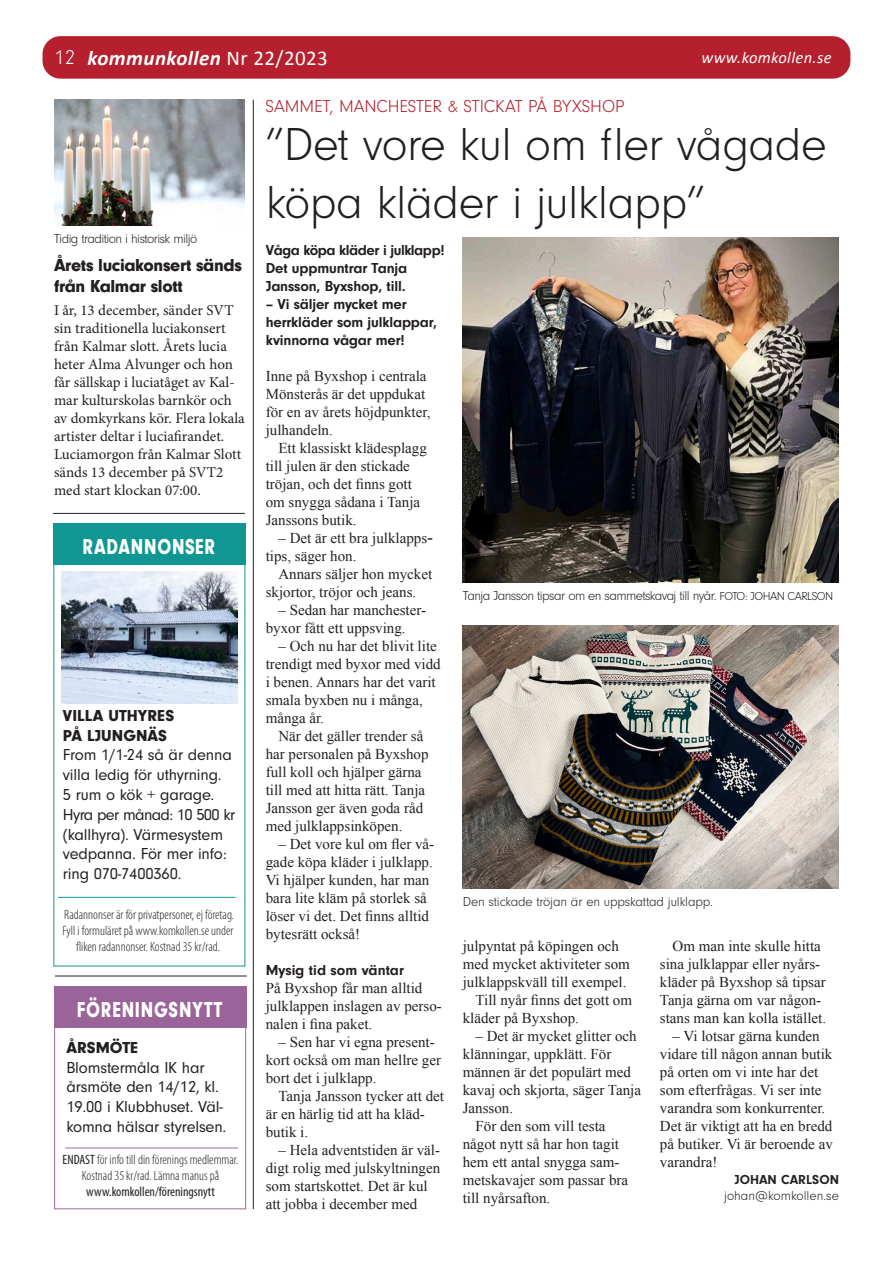
<style>
.page{position:relative;width:893px;height:1263px;background:#fff}
.page>*{position:absolute;margin:0;border:0;box-sizing:border-box;transform-origin:0 0}
.t1{font:300 48px/57.6px "Neuzeit Gro";letter-spacing:-.01em;color:#231f20}
.t2{font:900 22.5px "Neuzeit Gro";letter-spacing:.04em;color:#fff;scale:.8 1}
.t3{font:italic 700 21px "Calibri";letter-spacing:.02em;color:#fff}
.t4{font:300 21px "Neuzeit Gro";color:#fff}
.t5{font:900 18px/21.6px "Neuzeit Gro";letter-spacing:-.02em;color:#231f20}
.t6{font:300 18px "Neuzeit Gro";color:#b61f2d}
.t7{font:16.5px/19.8px "Neuzeit Gro";letter-spacing:-.01em;color:#231f20}
.t8{font:900 16.5px "Neuzeit Gro";color:#231f20}
.t9{font:italic 16.5px "Calibri";letter-spacing:.02em;color:#fff}
.t10{font:15px/18px "Times New Roman";color:#231f20}
.t11{font:15px/18px "Minion Pro";color:#231f20}
.t12{font:700 15px/18px "Neuzeit Gro";letter-spacing:-.01em;color:#231f20}
.t13{font:700 15px "Neuzeit Gro";letter-spacing:-.03em;color:#231f20}
.t14{font:300 condensed 13.5px/16.2px "Myriad Pro";color:#231f20;text-align:center}
.t15{font:300 13.5px "Neuzeit Gro";letter-spacing:-.04em;color:#231f20}
.t16{font:300 13.5px "Neuzeit Gro";letter-spacing:-.01em;color:#231f20}
.t17{font:300 13.5px/16.2px "Neuzeit Gro";color:#231f20;text-align:right}
.s1{font-weight:400;font-style:normal}
.s2{font-weight:400}
.s3{font-size:12px}
.s4{font-weight:700}
</style>
<div class="page">
<div style="left:43px;top:36px;width:807px;height:43px;background:#b61f2d;border-radius:18px"></div>
<div style="left:54px;top:995px;width:192px;height:214px;border:1px solid #a66792"></div>
<div style="left:54px;top:986px;width:193px;height:41px;background:#9a649a"></div>
<hr style="left:65px;top:1148px;width:173px;height:1px;background:#a66792">
<div style="left:54px;top:523px;width:192px;height:42px;background:#109793"></div>
<hr style="left:58px;top:897px;width:178px;height:1px;background:#109793">
<img style="left:61px;top:572px;width:176px;height:131px">
<hr style="left:253px;top:100px;width:1px;height:1109px;background:#231f20">
<img style="left:463px;top:626px;width:376px;height:262px">
<img style="left:463px;top:237px;width:376px;height:346px">
<img style="left:54px;top:100px;width:191px;height:125px">
<hr style="left:53px;top:513px;width:192px;height:1px;background:#231f20">
<hr style="left:55px;top:976px;width:192px;height:1px;background:#231f20">
<p class="t4" style="left:54px;top:46px;width:23px">12</p>
<p class="t3" style="left:88px;top:44px;width:242px">kommunkollen <span class="s1">Nr 22/2023</span></p>
<p class="t9" style="left:702px;top:46px;width:132px">www.komkollen.se</p>
<p class="t6" style="left:266px;top:96px;width:360px">SAMMET, MANCHESTER &amp; STICKAT PÅ BYXSHOP</p>
<p class="t15" style="left:54px;top:231px;width:145px">Tidig tradition i historisk miljö</p>
<p class="t5" style="left:54px;top:254px;width:190px">Årets luciakonsert sänds från Kalmar slott</p>
<p class="t11" style="left:54px;top:301px;width:192px">I år, 13 december, sänder SVT sin traditionella luciakonsert från Kalmar slott. Årets lucia heter Alma Alvunger och hon får sällskap i luciatåget av Kal&shy;mar kulturskolas barnkör och av domkyrkans kör. Flera lokala artister deltar i luciafirandet.<br>Luciamorgon från Kalmar Slott sänds 13 december på SVT2 med start klockan 07:00.</p>
<p class="t2" style="left:82px;top:534px;width:168px">RADANNONSER</p>
<p class="t8" style="left:63px;top:706px;width:113px">VILLA UTHYRES</p>
<p class="t8" style="left:63px;top:726px;width:106px">PÅ LJUNGNÄS</p>
<p class="t7" style="left:63px;top:745px;width:170px">From 1/1-24 så är denna villa ledig för uthyrning.</p>
<p class="t7" style="left:63px;top:785px;width:153px">5 rum o kök + garage.</p>
<p class="t7" style="left:63px;top:805px;width:174px">Hyra per månad: 10 500 kr (kallhyra). Värmesystem vedpanna. För mer info: ring 070-7400360.</p>
<p class="t14" style="left:63px;top:906px;width:173px">Radannonser är för privatpersoner, ej företag.<br>Fyll i formuläret på www.komkollen.se under fliken radannonser. Kostnad 35 kr/rad.</p>
<p class="t2" style="left:77px;top:996px;width:183px">FÖRENINGSNYTT</p>
<p class="t8" style="left:66px;top:1038px;width:73px">ÅRSMÖTE</p>
<p class="t7" style="left:66px;top:1057px;width:161px">Blomstermåla IK har årsmöte den 14/12, kl.<br>19.00 i Klubbhuset. Väl&shy;komna hälsar styrelsen.</p>
<p class="t14" style="left:63px;top:1151px;width:177px"><span class="s2">ENDAST</span> för info till din förenings medlemmar.</p>
<p class="t14" style="left:82px;top:1167px;width:139px">Kostnad 35 kr/rad. Lämna manus på <span class="s2">www.komkollen/föreningsnytt</span></p>
<p class="t1" style="left:266px;top:117px;width:562px">”Det vore kul om fler vågade köpa kläder i julklapp”</p>
<p class="t13" style="left:266px;top:241px;width:180px">Våga köpa kläder i julklapp!</p>
<p class="t12" style="left:266px;top:259px;width:143px">Det uppmuntrar Tanja</p>
<p class="t12" style="left:266px;top:277px;width:141px">Jansson, Byxshop, till.</p>
<p class="t12" style="left:266px;top:295px;width:173px">– Vi säljer mycket mer herrkläder som julklappar, kvinnorna vågar mer!</p>
<p class="t10" style="left:266px;top:366px;width:166px">Inne på Byxshop i centrala<br>Mönsterås är det uppdukat för en av årets höjdpunkter, julhandeln.</p>
<p class="t10" style="left:266px;top:438px;width:163px;text-indent:13px">Ett klassiskt klädesplagg till julen är den stickade tröjan, och det finns gott om snygga sådana i Tanja<br>Janssons butik.</p>
<p class="t10" style="left:266px;top:528px;width:169px;text-indent:13px">– Det är ett bra julklapps&shy;tips, säger hon.</p>
<p class="t10" style="left:266px;top:564px;width:168px;text-indent:13px">Annars säljer hon mycket skjortor, tröjor och jeans.</p>
<p class="t10" style="left:266px;top:600px;width:162px;text-indent:13px">– Sedan har manchester&shy;byxor fått ett uppsving.</p>
<p class="t10" style="left:266px;top:636px;width:176px;text-indent:13px">– Och nu har det blivit lite trendigt med byxor med vidd i benen. Annars har det varit smala byxben nu i många, många år.</p>
<p class="t10" style="left:266px;top:726px;width:164px;text-indent:13px">När det gäller trender så har personalen på Byxshop full koll och hjälper gärna till med att hitta rätt. Tanja<br>Jansson ger även goda råd med julklappsinköpen.</p>
<p class="t10" style="left:266px;top:834px;width:170px;text-indent:13px">– Det vore kul om fler vå&shy;gade köpa kläder i julklapp.<br>Vi hjälper kunden, har man bara lite kläm på storlek så löser vi det. Det finns alltid bytesrätt också!</p>
<p class="t12" style="left:266px;top:961px;width:140px">Mysig tid som väntar</p>
<p class="t10" style="left:266px;top:978px;width:178px">På Byxshop får man alltid julklappen inslagen av perso&shy;nalen i fina paket.</p>
<p class="t10" style="left:266px;top:1032px;width:177px;text-indent:13px">– Sen har vi egna present&shy;kort också om man hellre ger bort det i julklapp.</p>
<p class="t10" style="left:266px;top:1086px;width:180px;text-indent:13px">Tanja Jansson tycker att det är en härlig tid att ha kläd&shy;butik i.</p>
<p class="t10" style="left:266px;top:1140px;width:176px;text-indent:13px">– Hela adventstiden är väl&shy;digt rolig med julskyltningen som startskottet. Det är kul att jobba i december med</p>
<p class="t15" style="left:463px;top:588px;width:372px">Tanja Jansson tipsar om en sammetskavaj till nyår. <span class="s3">FOTO: JOHAN CARLSON</span></p>
<p class="t16" style="left:463px;top:894px;width:252px">Den stickade tröjan är en uppskattad julklapp.</p>
<p class="t10" style="left:463px;top:937px;width:169px">julpyntat på köpingen och med mycket aktiviteter som julklappskväll till exempel.</p>
<p class="t10" style="left:463px;top:991px;width:171px;text-indent:13px">Till nyår finns det gott om kläder på Byxshop.</p>
<p class="t10" style="left:463px;top:1027px;width:180px;text-indent:13px">– Det är mycket glitter och klänningar, uppklätt. För männen är det populärt med kavaj och skjorta, säger Tanja<br>Jansson.</p>
<p class="t10" style="left:463px;top:1117px;width:167px;text-indent:13px">För den som vill testa något nytt så har hon tagit hem ett antal snygga sam&shy;metskavajer som passar bra till nyårsafton.</p>
<p class="t10" style="left:660px;top:937px;width:168px;text-align:center">Om man inte skulle hitta sina julklappar eller nyårs&shy;kläder på Byxshop så tipsar<br>Tanja gärna om var någon&shy;stans man kan kolla istället.</p>
<p class="t10" style="left:660px;top:1027px;width:174px;text-indent:13px">– Vi lotsar gärna kunden vidare till någon annan butik på orten om vi inte har det som efterfrågas. Vi ser inte varandra som konkurrenter.<br>Det är viktigt att ha en bredd på butiker. Vi är beroende av varandra!</p>
<p class="t17" style="left:724px;top:1171px;width:116px"><span class="s4">JOHAN CARLSON </span>johan@komkollen.se</p>
</div>
